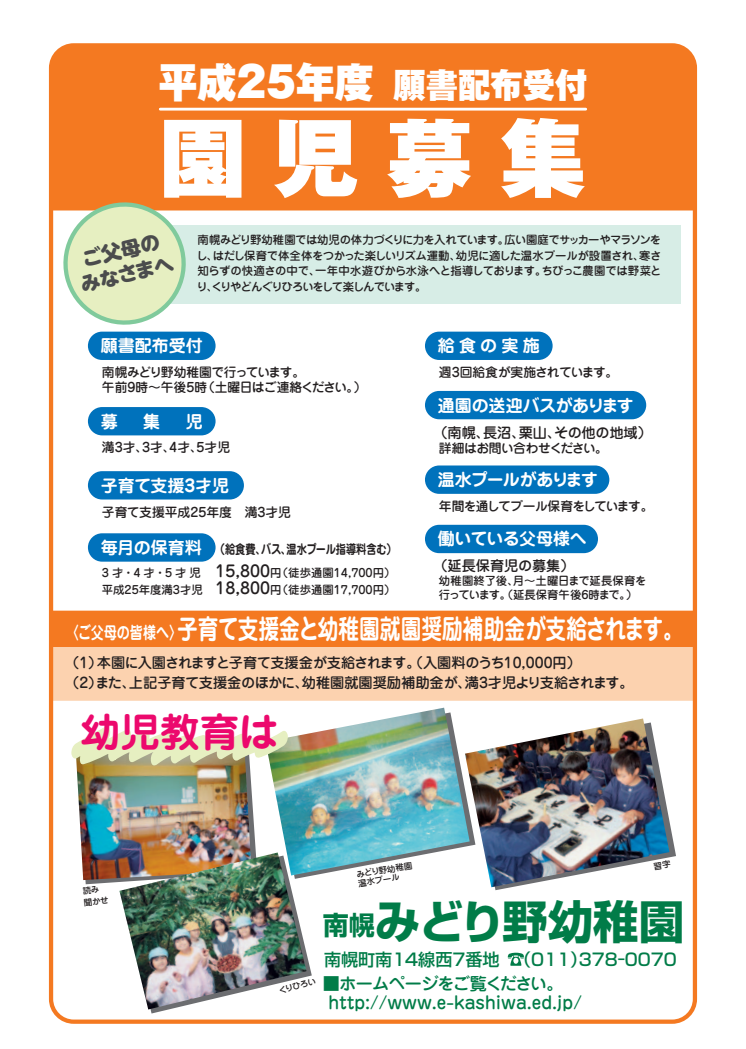
<style>
.page{position:relative;width:746px;height:1049px;background:#fff}
.page>*{position:absolute;margin:0;border:0;box-sizing:border-box;transform-origin:0 0}
.t1{font:85px "Gothic MB101 Pro Ultra 90 pv RKSJ H";color:#fff}
.t2{font:45.5px "Shin Go Pro Bold 90 pv RKSJ H";letter-spacing:-.02em;color:#017c48}
.t3{font:41.1px "Gothic MB101 Pro Ultra 90 pv RKSJ H";color:#fff;scale:.95 1}
.t4{font:39.7px "Jun 501 Pro Bold 90 pv RKSJ H";color:#ec096d}
.t5{font:26.9px "Jun 501 Pro Bold 90 pv RKSJ H";color:#fff;scale:.77 1}
.t6{font:19.8px/24.1px "UD Shin M Go Pro Heavy 90 pv RKSJ H";color:#4b4c4d;text-align:center}
.t7{font:17.1px/19.5px "Jun 34 Pro Medium 90 pv RKSJ H";color:#017c48}
.t8{font:17.1px "Shin Go Pro Medium 90 pv RKSJ H";color:#017c48}
.t9{font:17px "Jun 501 Pro Bold 90 pv RKSJ H";letter-spacing:-.01em;color:#fff}
.t10{font:17px "Jun 501 Pro Bold 90 pv RKSJ H";letter-spacing:-.055em;color:#fff}
.t11{font:14.2px/19.8px "Jun 34 Pro Medium 90 pv RKSJ H";letter-spacing:-.01em;color:#231f20}
.t12{font:12.8px/15.3px "Jun 34 Pro Medium 90 pv RKSJ H";letter-spacing:-.03em;color:#231f20}
.t13{font:12.8px "Jun 34 Pro Medium 90 pv RKSJ H";color:#231f20}
.t14{font:12.8px "Jun 501 Pro Bold 90 pv RKSJ H";letter-spacing:-.005em;color:#231f20;scale:.8 1}
.t15{font:12.8px "Jun 34 Pro Medium 90 pv RKSJ H";letter-spacing:-.06em;color:#231f20}
.t16{font:11.3px/15.6px "Jun 34 Pro Medium 90 pv RKSJ H";letter-spacing:-.005em;color:#231f20}
.t17{font:8.5px/11.5px "Jun 34 Pro Medium 90 pv RKSJ H";color:#231f20}
.s1{font-size:34px}
.s2{font-size:17px;color:#fff}
.s3{font-size:15.9px}
.s4{font-size:17px}
.s5{font-size:26px}
</style>
<div class="page">
<svg style="left:491px;top:819px;width:185px;height:71px"></svg>
<img style="left:469px;top:718px;width:200px;height:169px">
<img style="left:312px;top:708px;width:157px;height:167px">
<img style="left:71px;top:726px;width:241px;height:287px">
<div style="left:125px;top:225px;width:555px;height:79px;background:#d7ede6"></div>
<div style="left:54px;top:48px;width:638px;height:162px;background:#f47921"></div>
<div style="left:51px;top:611px;width:643px;height:36px;background:#f47921"></div>
<div style="left:51px;top:647px;width:643px;height:54px;background:#fcd2af"></div>
<div style="left:49px;top:43px;width:648px;height:981px;border:4px solid #f47921;border-radius:23px"></div>
<hr style="left:160px;top:108px;width:425px;height:3px;background:#fff">
<div style="left:88px;top:332px;width:127px;height:28px;background:#0072bc;border-radius:14px"></div>
<div style="left:88px;top:407px;width:127px;height:28px;background:#0072bc;border-radius:14px"></div>
<div style="left:88px;top:471px;width:156px;height:28px;background:#0072bc;border-radius:14px"></div>
<div style="left:88px;top:533px;width:127px;height:29px;background:#0072bc;border-radius:14px"></div>
<div style="left:425px;top:332px;width:127px;height:28px;background:#0072bc;border-radius:14px"></div>
<div style="left:425px;top:391px;width:221px;height:28px;background:#0072bc;border-radius:14px"></div>
<div style="left:425px;top:465px;width:184px;height:29px;background:#0072bc;border-radius:14px"></div>
<div style="left:425px;top:525px;width:173px;height:28px;background:#0072bc;border-radius:14px"></div>
<svg style="left:507px;top:953px;width:17px;height:13px"></svg>
<svg style="left:54px;top:193px;width:135px;height:141px"></svg>
<img style="left:119px;top:852px;width:187px;height:157px">
<svg style="left:653px;top:860px;width:17px;height:10px"></svg>
<h3 class="t3" style="left:158px;top:67px;width:453px">平成25年度 <span class="s1">願書配布受付</span></h3>
<h1 class="t1" style="left:160px;top:127px;width:427px">園 児 募 集</h1>
<h3 class="t6" style="left:73px;top:252px;width:97px;rotate:-13deg">ご父母のみなさまへ</h3>
<p class="t16" style="left:196px;top:233px;width:466px;text-align:justify">南幌みどり野幼稚園では幼児の体力づくりに力を入れています。広い園庭でサッカーやマラソンをし、はだし保育で体全体をつかった楽しいリズム運動、幼児に適した温水プールが設置され、寒さ知らずの快適さの中で、一年中水遊びから水泳へと指導しております。ちびっこ農園では野菜とり、くりやどんぐりひろいをして楽しんでいます。</p>
<h3 class="t9" style="left:101px;top:339px;width:104px">願書配布受付</h3>
<p class="t12" style="left:102px;top:366px;width:266px">南幌みどり野幼稚園で行っています。<br>午前9時～午後5時（土曜日はご連絡ください。）</p>
<h3 class="t9" style="left:101px;top:415px;width:19px">募</h3>
<h3 class="t9" style="left:143px;top:415px;width:19px">集</h3>
<h3 class="t9" style="left:186px;top:415px;width:19px">児</h3>
<p class="t13" style="left:102px;top:443px;width:130px">満3才、3才、4才、5才児</p>
<h3 class="t9" style="left:101px;top:479px;width:130px">子育て支援3才児</h3>
<p class="t13" style="left:102px;top:507px;width:190px">子育て支援平成25年度　満3才児</p>
<p class="t14" style="left:101px;top:544px;width:371px"><span class="s2">毎月の保育料</span> （給食費、バス、温水プール指導料含む）</p>
<p class="t16" style="left:102px;top:566px;width:295px;line-height:16.3px">3 才・4 才・5 才児 <span class="s3">15,800</span>円（徒歩通園14,700円）平成25年度満3才児 <span class="s3">18,800</span>円（徒歩通園17,700円）</p>
<h3 class="t9" style="left:437px;top:339px;width:104px">給食の実施</h3>
<p class="t12" style="left:439px;top:366px;width:181px">週3回給食が実施されています。</p>
<h3 class="t9" style="left:437px;top:399px;width:197px">通園の送迎バスがあります</h3>
<p class="t11" style="left:433px;top:424px;width:220px">（南幌、長沼、栗山、その他の地域）</p>
<p class="t12" style="left:439px;top:442px;width:170px">詳細はお問い合わせください。</p>
<h3 class="t10" style="left:437px;top:473px;width:162px">温水プールがあります</h3>
<p class="t15" style="left:439px;top:501px;width:216px">年間を通してプール保育をしています。</p>
<h3 class="t9" style="left:437px;top:533px;width:151px">働いている父母様へ</h3>
<p class="t11" style="left:433px;top:558px;width:143px">（延長保育児の募集）</p>
<p class="t16" style="left:439px;top:575px;width:209px;line-height:13.6px">幼稚園終了後、月～土曜日まで延長保育を行っています。（延長保育午後6時まで。）</p>
<h3 class="t5" style="left:66px;top:619px;width:804px"><span class="s4">〈ご父母の皆様へ〉</span>子育て支援金と幼稚園就園奨励補助金が支給されます。</h3>
<p class="t11" style="left:65px;top:655px;width:570px">（1）本園に入園されますと子育て支援金が支給されます。（入園料のうち10,000円）<br>（2）また、上記子育て支援金のほかに、幼稚園就園奨励補助金が、満3才児より支給されます。</p>
<h3 class="t4" style="left:81px;top:717px;width:199px">幼児教育は</h3>
<p class="t17" style="left:82px;top:886px;width:26px;rotate:-6deg">読み聞かせ</p>
<p class="t17" style="left:356px;top:871px;width:58px;line-height:9.2px;rotate:-9deg">みどり野幼稚園温水プール</p>
<h2 class="t2" style="left:323px;top:904px;width:363px"><span class="s5">南幌</span>みどり野幼稚園</h2>
<h3 class="t8" style="left:324px;top:953px;width:354px">南幌町南14線西7番地　 （011）378－0070</h3>
<p class="t17" style="left:277px;top:986px;width:40px;rotate:-14deg">くりひろい</p>
<h3 class="t7" style="left:328px;top:976px;width:255px;text-indent:-6px">■ホームページをご覧ください。http://www.e-kashiwa.ed.jp/</h3>
</div>
